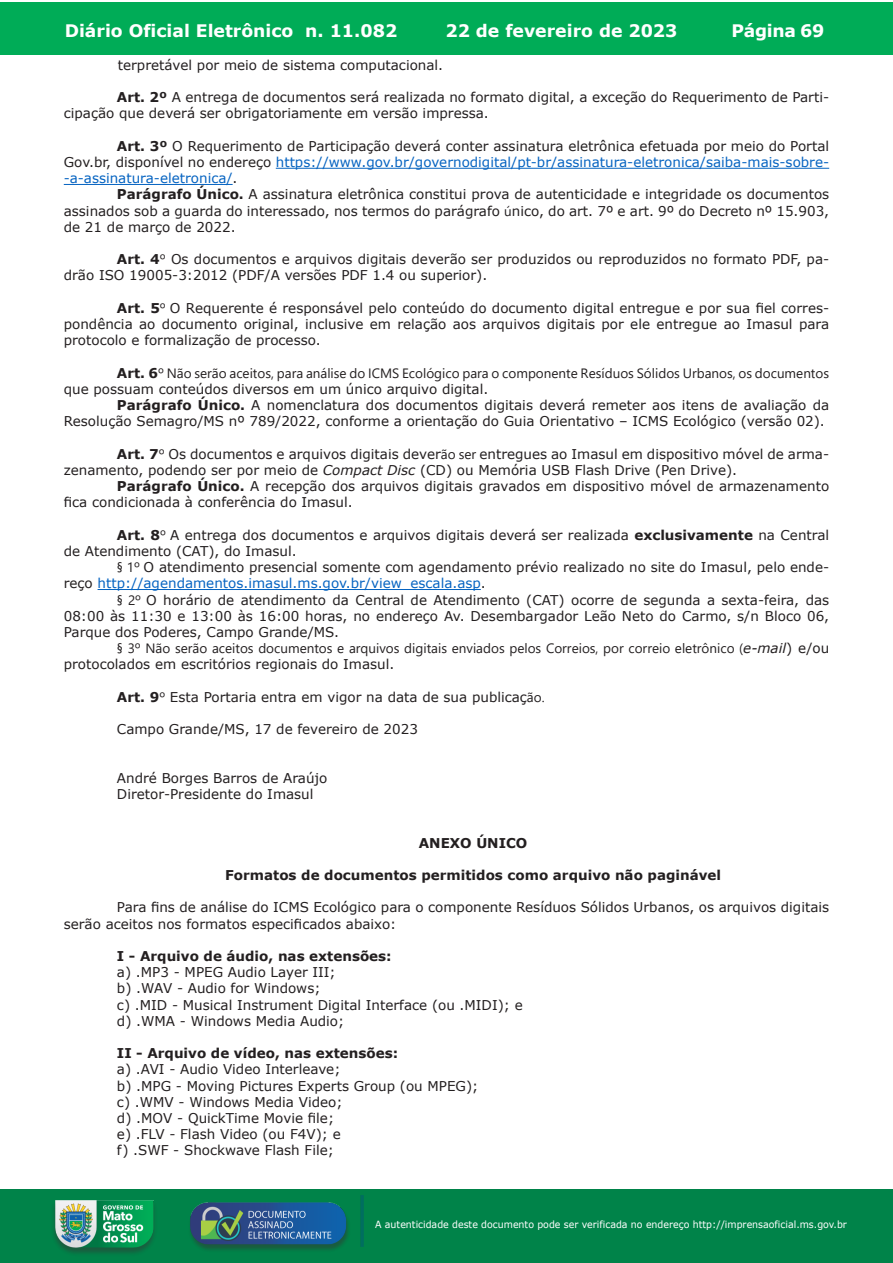
<style>
.page{position:relative;width:893px;height:1263px;background:#fff}
.page>*{position:absolute;margin:0;border:0;box-sizing:border-box;transform-origin:0 0}
.t1{font:700 17.25px "Verdana";color:#fff}
.Normal_wrd_31{font:13.5px/16.2px "Verdana";color:#231f20}
.Normal_wrd_31-2{font:13.5px/16.2px "Segoe UI";color:#231f20}
.Normal_wrd_31-3{font:700 13.5px "Verdana";color:#231f20}
.List_Paragraph_wrd_4{font:13.5px "Verdana";color:#231f20}
.t2{font:9.9px "Verdana";color:#fff;scale:.95 1}
.s1{font-weight:700}
.s2{color:#0563c1}
.s3{font-family:"Segoe UI"}
.s4{font-family:"Verdana";font-weight:700}
.s5{font-family:"Verdana"}
.s6{font-style:italic}
.s7{font-family:"Verdana";font-style:italic}
</style>
<div class="page">
<div style="left:0;top:2px;width:893px;height:53px;background:#00ac57"></div>
<div style="left:1px;top:1189px;width:892px;height:74px;background:#008349"></div>
<img style="left:361px;top:1195px;width:2px;height:51px">
<img style="left:49px;top:1198px;width:111px;height:61px">
<img style="left:185px;top:1201px;width:168px;height:54px">
<hr style="left:276px;top:168px;width:553px;height:1px;background:#0563c1">
<hr style="left:64px;top:184px;width:169px;height:1px;background:#0563c1">
<hr style="left:98px;top:589px;width:383px;height:1px;background:#0563c1">
<p class="t1" style="left:65px;top:18px;width:334px">Diário Oficial Eletrônico n. 11.082</p>
<p class="t1" style="left:445px;top:18px;width:233px">22 de fevereiro de 2023</p>
<p class="t1" style="left:731px;top:18px;width:95px">Página 69</p>
<p class="List_Paragraph_wrd_4" style="left:118px;top:56px;width:327px">terpretável por meio de sistema computacional.</p>
<p class="Normal_wrd_31" style="left:64px;top:89px;width:767px;text-indent:53px"><span class="s1">Art. 2º</span> A entrega de documentos será realizada no formato digital, a exceção do Requerimento de Parti&shy;cipação que deverá ser obrigatoriamente em versão impressa.</p>
<p class="Normal_wrd_31" style="left:64px;top:138px;width:767px;text-align:justify;text-indent:53px"><span class="s1">Art. 3º</span> O Requerimento de Participação deverá conter assinatura eletrônica efetuada por meio do Portal Gov.br, disponível no endereço <span class="s2">https://www.gov.br/governodigital/pt-br/assinatura-eletronica/saiba-mais-sobre--a-assinatura-eletronica/</span>.</p>
<p class="Normal_wrd_31" style="left:64px;top:186px;width:767px;text-align:justify;text-indent:53px"><span class="s1">Parágrafo Único.</span> A assinatura eletrônica constitui prova de autenticidade e integridade os documentos assinados sob a guarda do interessado, nos termos do parágrafo <span class="s3">ú</span>nico, do art. 7º e art. 9º do Decreto nº 15.903, de 21 de março de 2022.</p>
<p class="Normal_wrd_31" style="left:64px;top:251px;width:767px;text-indent:53px"><span class="s1">Art. 4</span><span class="s3">º</span> Os documentos e arquivos digitais deverão ser produzidos ou reproduzidos no formato PDF, pa&shy;drão ISO 19005-3:2012 (PDF/A versões PDF 1.4 ou superior).</p>
<p class="Normal_wrd_31" style="left:64px;top:300px;width:767px;text-align:justify;text-indent:53px"><span class="s1">Art. 5</span><span class="s3">º</span> O Requerente é responsável pelo conteúdo do documento digital entregue e por sua fiel corres&shy;pondência ao documento original, inclusive em relação aos arquivos digitais por ele entregue ao Imasul para protocolo e formalização de processo.</p>
<p class="Normal_wrd_31-2" style="left:64px;top:364px;width:767px;text-indent:53px"><span class="s4">Art. 6</span>º Não serão aceitos, para análise do ICMS Ecológico para o componente Resíduos Sólidos Urbanos, os documentos <span class="s5">que possuam conteúdos diversos em um único arquivo digital.</span></p>
<p class="Normal_wrd_31" style="left:64px;top:397px;width:767px;text-indent:53px"><span class="s1">Parágrafo Único.</span> A nomenclatura dos documentos digitais deverá remeter aos itens de avaliação da<br>Resolução Semagro/MS nº 789/2022, conforme a orientação do Guia Orientativo – ICMS Ecológico (versão 02).</p>
<p class="Normal_wrd_31" style="left:64px;top:446px;width:767px;text-indent:53px"><span class="s1">Art. 7</span><span class="s3">º</span> Os documentos e arquivos digitais dever<span class="s3">ão ser</span> entregues ao Imasul em dispositivo móvel de arma&shy;zenamento, podendo ser por meio de <span class="s6">Compact Disc</span> (CD) ou Memória USB Flash Drive (Pen Drive).</p>
<p class="Normal_wrd_31" style="left:64px;top:478px;width:767px;text-indent:53px"><span class="s1">Parágrafo Único.</span> A recepção dos arquivos digitais gravados em dispositivo móvel de armazenamento fica condicionada à conferência do Imasul.</p>
<p class="Normal_wrd_31" style="left:64px;top:527px;width:767px;text-indent:53px"><span class="s1">Art. 8</span><span class="s3">º</span> A entrega dos documentos e arquivos digitais deverá ser realizada <span class="s1">exclusivamente</span> na Central de Atendimento (CAT), do Imasul.</p>
<p class="Normal_wrd_31" style="left:64px;top:559px;width:767px;text-indent:53px"><span class="s3">§ 1º</span> O atendimento presencial somente com agendamento prévio realizado no site do Imasul, pelo ende&shy;reço <span class="s2">http://agendamentos.imasul.ms.gov.br/view_escala.asp</span>.</p>
<p class="Normal_wrd_31" style="left:64px;top:591px;width:767px;text-align:justify;text-indent:53px"><span class="s3">§ 2º</span> O horário de atendimento da Central de Atendimento (CAT) ocorre de segunda a sexta-feira, das 08:00 às 11:30 e 13:00 às 16:00 horas, no endereço Av. Desembargador Leão Neto do Carmo, s/n Bloco 06, Parque dos Poderes, Campo Grande/MS.</p>
<p class="Normal_wrd_31-2" style="left:64px;top:639px;width:767px;text-indent:53px">§ 3º Não serão aceitos documentos e arquivos digitais enviados pelos Correios, por correio eletrônico (<span class="s7">e-mail</span><span class="s5">) e/ou protocolados em escritórios regionais do Imasul.</span></p>
<p class="Normal_wrd_31" style="left:117px;top:689px;width:429px"><span class="s1">Art. 9</span><span class="s3">º</span> Esta Portaria entra em vigor na data de sua publicaç<span class="s3">ão.</span></p>
<p class="Normal_wrd_31" style="left:117px;top:721px;width:302px">Campo Grande/MS, 17 de fevereiro de 2023</p>
<p class="Normal_wrd_31" style="left:117px;top:770px;width:212px">André Borges Barros de Araújo</p>
<p class="Normal_wrd_31" style="left:117px;top:786px;width:198px">Diretor-Presidente do Imasul</p>
<p class="Normal_wrd_31-3" style="left:419px;top:833px;width:110px">ANEXO ÚNICO</p>
<p class="Normal_wrd_31-3" style="left:225px;top:865px;width:497px">Formatos de documentos permitidos como arquivo não paginável</p>
<p class="Normal_wrd_31" style="left:64px;top:899px;width:767px;text-indent:53px">Para fins de análise do ICMS Ecológico para o componente Resíduos Sólidos Urbanos, os arquivos digitais serão aceitos nos formatos especificados abaixo:</p>
<p class="Normal_wrd_31-3" style="left:117px;top:946px;width:276px">I - Arquivo de áudio, nas extensões:</p>
<p class="Normal_wrd_31" style="left:117px;top:964px;width:220px">a) .MP3 - MPEG Audio Layer III;</p>
<p class="Normal_wrd_31" style="left:117px;top:980px;width:205px">b) .WAV - Audio for Windows;</p>
<p class="Normal_wrd_31" style="left:117px;top:996px;width:407px">c) .MID - Musical Instrument Digital Interface (ou .MIDI); e</p>
<p class="Normal_wrd_31" style="left:117px;top:1013px;width:229px">d) .WMA - Windows Media Audio;</p>
<p class="Normal_wrd_31-3" style="left:117px;top:1044px;width:283px">II - Arquivo de vídeo, nas extensões:</p>
<p class="Normal_wrd_31" style="left:117px;top:1061px;width:225px">a) .AVI - Audio Video Interleave;</p>
<p class="Normal_wrd_31" style="left:117px;top:1077px;width:363px">b) .MPG - Moving Pictures Experts Group (ou MPEG);</p>
<p class="Normal_wrd_31" style="left:117px;top:1094px;width:227px">c) .WMV - Windows Media Video;</p>
<p class="Normal_wrd_31" style="left:117px;top:1110px;width:219px">d) .MOV - QuickTime Movie file;</p>
<p class="Normal_wrd_31" style="left:117px;top:1126px;width:225px">e) .FLV - Flash Video (ou F4V); e</p>
<p class="Normal_wrd_31" style="left:117px;top:1142px;width:218px">f) .SWF - Shockwave Flash File;</p>
<p class="t2" style="left:375px;top:1218px;width:498px">A autenticidade deste documento pode ser verificada no endereço http://imprensaoficial.ms.gov.br</p>
</div>
